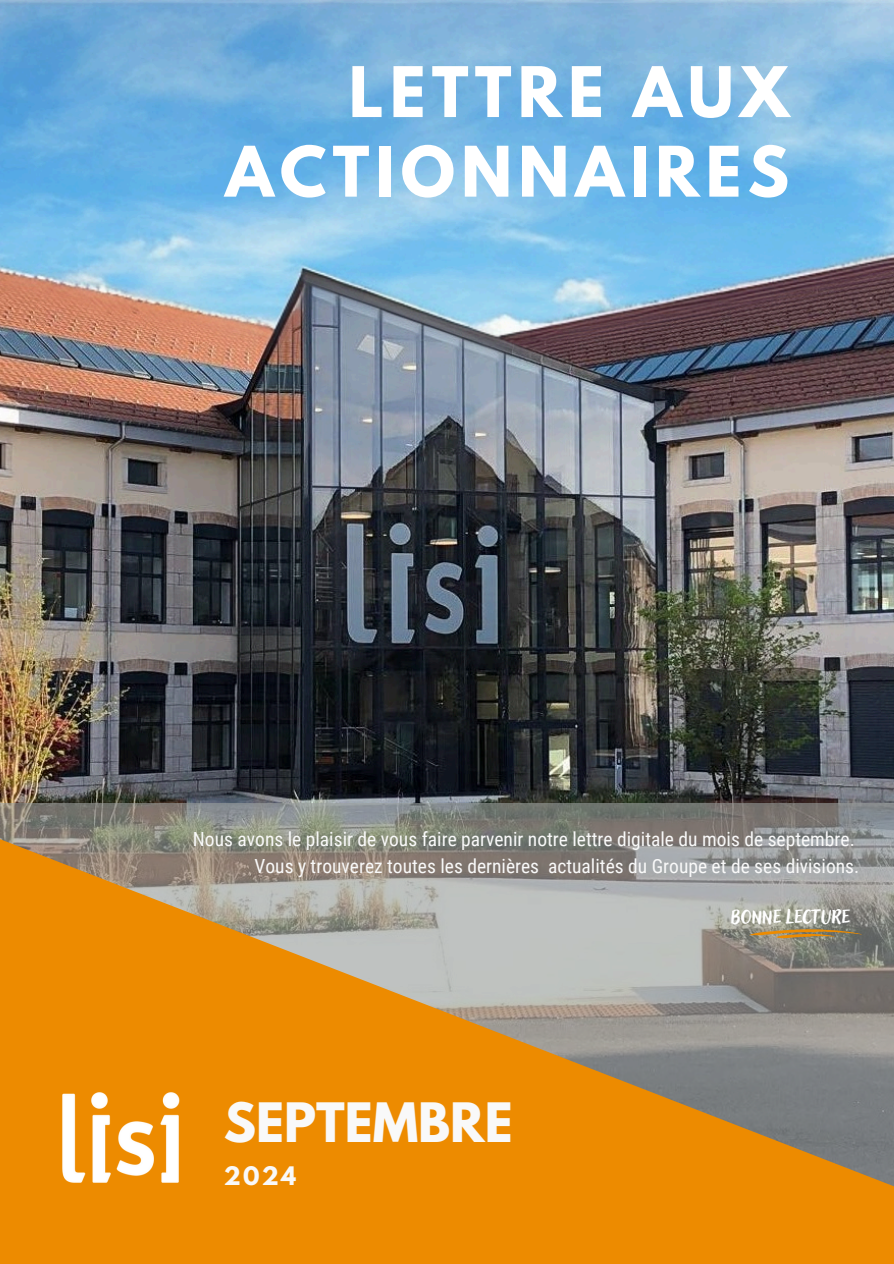
<style>
.page{position:relative;width:894px;height:1264px;background:#fff}
.page>*{position:absolute;margin:0;border:0;box-sizing:border-box;transform-origin:0 0}
.t1{font:700 61.65px/79.5px "League Spartan";letter-spacing:.1em;color:#fff;text-align:right}
.t2{font:700 48.15px "League Spartan";color:#f9f9f9}
.t3{font:26.7px "Adlery Pro Blockletter";color:#fff}
.t4{font:700 22.65px "League Spartan";color:#f9f9f9}
.t5{font:19.5px "Roboto Condensed";color:#f9f9f9}
</style>
<div class="page">
<img style="left:0;top:0;width:893px;height:701px">
<svg style="left:0;top:701px;width:893px;height:562px;background:#a67f46"></svg>
<img style="left:18px;top:1047px;width:206px;height:180px">
<svg style="left:749px;top:929px;width:112px;height:9px"></svg>
<p class="t1" style="left:225px;top:60px;width:565px">LETTRE AUX<br>ACTIONNAIRES</p>
<p class="t5" style="left:193px;top:827px;width:663px">Nous avons le plaisir de vous faire parvenir notre lettre digitale du mois de septembre.</p>
<p class="t5" style="left:254px;top:854px;width:606px">Vous y trouverez toutes les dernières actualités du Groupe et de ses divisions.</p>
<p class="t3" style="left:730px;top:898px;width:120px">Bonne lecture</p>
<p class="t2" style="left:224px;top:1098px;width:290px">SEPTEMBRE</p>
<p class="t4" style="left:224px;top:1164px;width:74px">2024</p>
</div>
